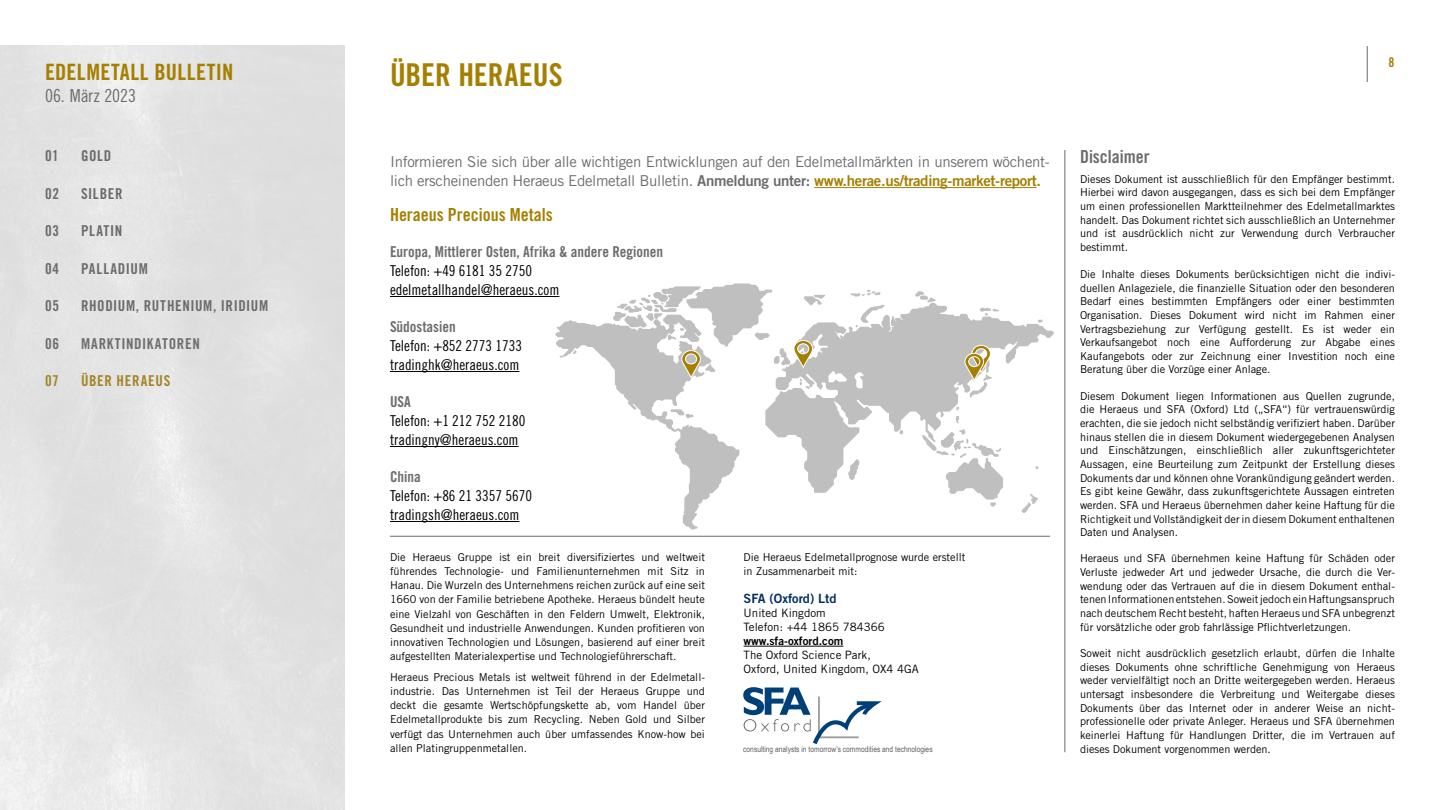
<style>
.page{position:relative;width:1440px;height:810px;background:#fff}
.page>*{position:absolute;margin:0;border:0;box-sizing:border-box;transform-origin:0 0}
.t1{font:31.5px "Trade Gothic LT Pro Bd Cn 20";color:#a58000}
.t2{font:22.5px "Trade Gothic LT Pro Bd Cn 20";letter-spacing:.02em;color:#a58000}
.t3{font:18px "Trade Gothic LT Pro Bd Cn 20";color:#a58000}
.t4{font:18px "Trade Gothic LT Pro Cn 18";letter-spacing:-.005em;color:#6b6c6e}
.t5{font:18px "Trade Gothic LT Pro Bd Cn 20";color:#6b6c6e}
.t6{font:15px/18.8px "Trade Gothic LT Pro";letter-spacing:-.02em;color:#6b6c6e}
.t7{font:15px/18.8px "Trade Gothic LT Pro Cn 18";color:#000}
.t8{font:15px "Trade Gothic LT Pro Bd Cn 20";color:#6b6c6e}
.t9{font:15px "Trade Gothic LT Pro Bd Cn 20";letter-spacing:.04em;color:#6b6c6e}
.t10{font:15px "Trade Gothic LT Pro Bd Cn 20";letter-spacing:.05em;color:#6e6e6e}
.t11{font:15px "Trade Gothic LT Pro Bd Cn 20";letter-spacing:.045em;color:#a38527}
.t12{font:15px "Trade Gothic LT Pro Bd Cn 20";letter-spacing:.05em;color:#6b6c6e}
.t13{font:13.5px "Trade Gothic LT Pro Bd Cn 20";color:#a58000}
.t14{font:12.75px "Trade Gothic LT Pro Bd 2";color:#002e63}
.t15{font:11.48px/14.1px "Trade Gothic LT Pro";color:#000}
.t16{font:11.48px "Trade Gothic LT Pro Bd 2";color:#000}
.t17{font:10.88px/13.6px "Trade Gothic LT Pro";color:#000;text-align:justify}
.t18{font:8.18px "Arial Narrow";color:#626266}
.s1{font-family:"Trade Gothic LT Pro Bd 2"}
.s2{font-family:"Trade Gothic LT Pro Bd 2";color:#a58000}
</style>
<div class="page">
<hr style="left:1367px;top:46px;width:1px;height:36px;background:#6e6e6e">
<hr style="left:390px;top:296px;width:169px;height:1px;background:#000">
<hr style="left:390px;top:371px;width:129px;height:1px;background:#000">
<hr style="left:390px;top:446px;width:129px;height:1px;background:#000">
<hr style="left:390px;top:521px;width:129px;height:1px;background:#000">
<svg style="left:825px;top:303px;width:229px;height:190px"></svg>
<svg style="left:1021px;top:494px;width:17px;height:19px"></svg>
<svg style="left:900px;top:430px;width:3px;height:5px"></svg>
<svg style="left:915px;top:291px;width:21px;height:12px"></svg>
<svg style="left:980px;top:307px;width:19px;height:8px"></svg>
<svg style="left:1035px;top:466px;width:4px;height:3px"></svg>
<svg style="left:922px;top:416px;width:81px;height:91px"></svg>
<svg style="left:850px;top:290px;width:30px;height:7px"></svg>
<svg style="left:555px;top:283px;width:270px;height:247px"></svg>
<svg style="left:964px;top:345px;width:28px;height:53px"></svg>
<hr style="left:1065px;top:150px;width:1px;height:602px;background:#6b6c6e">
<hr style="left:744px;top:646px;width:99px;height:1px;background:#000">
<svg style="left:743px;top:687px;width:139px;height:57px"></svg>
<hr style="left:390px;top:536px;width:660px;height:1px;background:#6b6c6e">
<hr style="left:814px;top:187px;width:223px;height:1px;background:#a58000">
<h2 class="t2" style="left:45px;top:58px;width:190px">EDELMETALL BULLETIN</h2>
<h3 class="t4" style="left:45px;top:85px;width:93px">06. März 2023</h3>
<h3 class="t8" style="left:45px;top:147px;width:15px">01</h3>
<h3 class="t8" style="left:81px;top:147px;width:32px">GOLD</h3>
<h3 class="t8" style="left:45px;top:184px;width:16px">02</h3>
<h3 class="t8" style="left:81px;top:184px;width:43px">SILBER</h3>
<h3 class="t8" style="left:45px;top:222px;width:16px">03</h3>
<h3 class="t8" style="left:81px;top:222px;width:43px">PLATIN</h3>
<h3 class="t8" style="left:45px;top:259px;width:16px">04</h3>
<h3 class="t12" style="left:81px;top:259px;width:68px">PALLADIUM</h3>
<h3 class="t8" style="left:45px;top:297px;width:16px">05</h3>
<h3 class="t9" style="left:81px;top:297px;width:189px">RHODIUM, RUTHENIUM, IRIDIUM</h3>
<h3 class="t10" style="left:45px;top:334px;width:16px">06</h3>
<h3 class="t10" style="left:81px;top:334px;width:120px">MARKTINDIKATOREN</h3>
<h3 class="t11" style="left:45px;top:372px;width:15px">07</h3>
<h3 class="t11" style="left:81px;top:372px;width:91px">ÜBER HERAEUS</h3>
<h1 class="t1" style="left:390px;top:56px;width:174px">ÜBER HERAEUS</h1>
<h3 class="t6" style="left:390px;top:152px;width:661px">Informieren Sie sich über alle wichtigen Entwicklungen auf den Edelmetallmärkten in unserem wöchent&shy;lich erscheinenden Heraeus Edelmetall Bulletin. <span class="s1">Anmeldung unter:</span> <span class="s2">www.herae.us/trading-market-report.</span></h3>
<h3 class="t3" style="left:390px;top:203px;width:164px">Heraeus Precious Metals</h3>
<h3 class="t8" style="left:390px;top:243px;width:275px">Europa, Mittlerer Osten, Afrika &amp; andere Regionen</h3>
<h3 class="t7" style="left:390px;top:261px;width:171px">Telefon: +49 6181 35 2750 edelmetallhandel@heraeus.com</h3>
<h3 class="t8" style="left:390px;top:318px;width:67px">Südostasien</h3>
<h3 class="t7" style="left:390px;top:336px;width:134px">Telefon: +852 2773 1733 tradinghk@heraeus.com</h3>
<h3 class="t8" style="left:390px;top:393px;width:22px">USA</h3>
<h3 class="t7" style="left:390px;top:411px;width:137px">Telefon: +1 212 752 2180 tradingny@heraeus.com</h3>
<h3 class="t8" style="left:390px;top:468px;width:32px">China</h3>
<h3 class="t7" style="left:390px;top:486px;width:144px">Telefon: +86 21 3357 5670 tradingsh@heraeus.com</h3>
<p class="t17" style="left:390px;top:549px;width:317px;line-height:14.2px">Die Heraeus Gruppe ist ein breit diversifiziertes und weltweit führendes Technologie- und Familienunternehmen mit Sitz in Hanau. Die Wurzeln des Unternehmens reichen zurück auf eine seit 1660 von der Familie betriebene Apotheke. Heraeus bündelt heute eine Vielzahl von Geschäften in den Feldern Umwelt, Elektronik, Gesundheit und industrielle Anwendungen. Kunden profitieren von innovativen Technologien und Lösungen, basierend auf einer breit aufgestellten Materialexpertise und Technologieführerschaft.</p>
<p class="t17" style="left:390px;top:669px;width:317px;line-height:14.2px">Heraeus Precious Metals ist weltweit führend in der Edelmetall&shy;industrie. Das Unternehmen ist Teil der Heraeus Gruppe und deckt die gesamte Wertschöpfungskette ab, vom Handel über Edelmetallprodukte bis zum Recycling. Neben Gold und Silber verfügt das Unternehmen auch über umfassendes Know-how bei allen Platingruppenmetallen.</p>
<p class="t17" style="left:744px;top:550px;width:223px;line-height:14px">Die Heraeus Edelmetallprognose wurde erstellt in Zusammenarbeit mit:</p>
<p class="t14" style="left:744px;top:590px;width:95px">SFA (Oxford) Ltd</p>
<p class="t15" style="left:744px;top:606px;width:143px">United Kingdom<br>Telefon: +44 1865 784366</p>
<p class="t16" style="left:744px;top:634px;width:101px">www.sfa-oxford.com</p>
<p class="t15" style="left:744px;top:648px;width:177px">The Oxford Science Park,<br>Oxford, United Kingdom, OX4 4GA</p>
<p class="t18" style="left:743px;top:743px;width:191px">consulting analysts in tomorrow’s commodities and technologies</p>
<p class="t13" style="left:1389px;top:54px;width:7px">8</p>
<h3 class="t5" style="left:1080px;top:146px;width:71px">Disclaimer</h3>
<p class="t17" style="left:1080px;top:172px;width:317px">Dieses Dokument ist ausschließlich für den Empfänger bestimmt.<br>Hierbei wird davon ausgegangen, dass es sich bei dem Empfänger um einen professionellen Marktteilnehmer des Edelmetallmarktes handelt. Das Dokument richtet sich ausschließlich an Unternehmer und ist ausdrücklich nicht zur Verwendung durch Verbraucher bestimmt.</p>
<p class="t17" style="left:1080px;top:267px;width:317px">Die Inhalte dieses Dokuments berücksichtigen nicht die indivi&shy;duellen Anlageziele, die finanzielle Situation oder den besonderen Bedarf eines bestimmten Empfängers oder einer bestimmten Organisation. Dieses Dokument wird nicht im Rahmen einer Vertragsbeziehung zur Verfügung gestellt. Es ist weder ein Verkaufsangebot noch eine Aufforderung zur Abgabe eines Kaufangebots oder zur Zeichnung einer Investition noch eine Beratung über die Vorzüge einer Anlage.</p>
<p class="t17" style="left:1080px;top:389px;width:317px">Diesem Dokument liegen Informationen aus Quellen zugrunde, die Heraeus und SFA (Oxford) Ltd („SFA“) für vertrauenswürdig erachten, die sie jedoch nicht selbständig verifiziert haben. Darüber hinaus stellen die in diesem Dokument wiedergegebenen Analysen und Einschätzungen, einschließlich aller zukunftsgerichteter Aussagen, eine Beurteilung zum Zeitpunkt der Erstellung dieses Dokuments dar und können ohne Vorankündigung geändert werden.<br>Es gibt keine Gewähr, dass zukunftsgerichtete Aussagen eintreten werden. SFA und Heraeus übernehmen daher keine Haftung für die Richtigkeit und Vollständigkeit der in diesem Dokument enthaltenen Daten und Analysen.</p>
<p class="t17" style="left:1080px;top:552px;width:317px">Heraeus und SFA übernehmen keine Haftung für Schäden oder Verluste jedweder Art und jedweder Ursache, die durch die Ver&shy;wendung oder das Vertrauen auf die in diesem Dokument enthal&shy;tenen Informationen entstehen. Soweit jedoch ein Haftungsanspruch nach deutschem Recht besteht, haften Heraeus und SFA unbegrenzt für vorsätzliche oder grob fahrlässige Pflichtverletzungen.</p>
<p class="t17" style="left:1080px;top:646px;width:317px">Soweit nicht ausdrücklich gesetzlich erlaubt, dürfen die Inhalte dieses Dokuments ohne schriftliche Genehmigung von Heraeus weder vervielfältigt noch an Dritte weitergegeben werden. Heraeus untersagt insbesondere die Verbreitung und Weitergabe dieses Dokuments über das Internet oder in anderer Weise an nicht&shy;professionelle oder private Anleger. Heraeus und SFA übernehmen keinerlei Haftung für Handlungen Dritter, die im Vertrauen auf dieses Dokument vorgenommen werden.</p>
</div>
